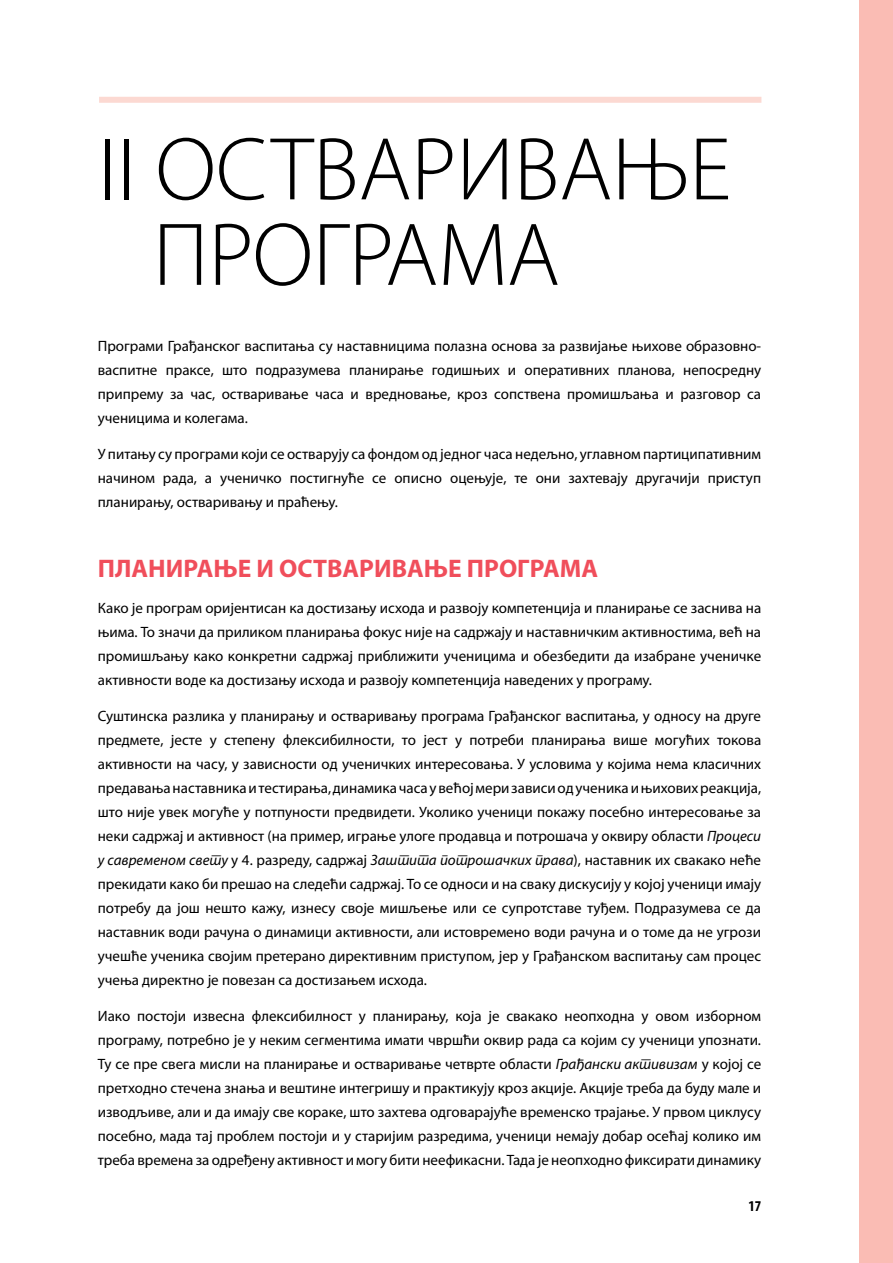
<style>
.page{position:relative;width:893px;height:1263px;background:#fff}
.page>*{position:absolute;margin:0;border:0;box-sizing:border-box;transform-origin:0 0}
.t1{font:300 90px/85.5px "Myriad Pro";color:#000}
.t2{font:700 25.5px "Myriad Pro";color:#f04e5b}
.t3{font:15px/24px "Myriad Pro";color:#000;text-align:justify}
.t4{font:700 condensed 15px "Myriad Pro";color:#000}
.s1{font-style:italic}
</style>
<div class="page">
<div style="left:859px;top:0;width:34px;height:1263px;background:#fabcb4"></div>
<div style="left:99px;top:97px;width:662px;height:6px;background:#fcd9d2"></div>
<h1 class="t1" style="left:153px;top:128px;width:580px;text-indent:-55px">II ОСТВАРИВАЊЕ<br>ПРОГРАМА</h1>
<p class="t3" style="left:98px;top:335px;width:665px">Програми Грађанског васпитања су наставницима полазна основа за развијање њихове образовно&shy;васпитне праксе, што подразумева планирање годишњих и оперативних планова, непосредну припрему за час, остваривање часа и вредновање, кроз сопствена промишљања и разговор са ученицима и колегама.</p>
<p class="t3" style="left:98px;top:443px;width:665px">У питању су програми који се остварују са фондом од једног часа недељно, углавном партиципативним начином рада, а ученичко постигнуће се описно оцењује, те они захтевају другачији приступ планирању, остваривању и праћењу.</p>
<h2 class="t2" style="left:98px;top:554px;width:502px">ПЛАНИРАЊЕ И ОСТВАРИВАЊЕ ПРОГРАМА</h2>
<p class="t3" style="left:98px;top:597px;width:665px">Како је програм оријентисан ка достизању исхода и развоју компетенција и планирање се заснива на њима. То значи да приликом планирања фокус није на садржају и наставничким активностима, већ на промишљању како конкретни садржај приближити ученицима и обезбедити да изабране ученичке активности воде ка достизању исхода и развоју компетенција наведених у програму.</p>
<p class="t3" style="left:98px;top:705px;width:665px">Суштинска разлика у планирању и остваривању програма Грађанског васпитања, у односу на друге предмете, јесте у степену флексибилности, то јест у потреби планирања више могућих токова активности на часу, у зависности од ученичких интересовања. У условима у којима нема класичних предавања наставника и тестирања, динамика часа у већој мери зависи од ученика и њихових реакција, што није увек могуће у потпуности предвидети. Уколико ученици покажу посебно интересовање за неки садржај и активност (на пример, играње улоге продавца и потрошача у оквиру области <span class="s1">Процеси у савременом свету</span> у 4. разреду, садржај <span class="s1">Заштита потрошачких права</span>), наставник их свакако неће прекидати како би прешао на следећи садржај. То се односи и на сваку дискусију у којој ученици имају потребу да још нешто кажу, изнесу своје мишљење или се супротставе туђем. Подразумева се да наставник води рачуна о динамици активности, али истовремено води рачуна и о томе да не угрози учешће ученика својим претерано директивним приступом, јер у Грађанском васпитању сам процес учења директно је повезан са достизањем исхода.</p>
<p class="t3" style="left:98px;top:1005px;width:665px">Иако постоји извесна флексибилност у планирању, која је свакако неопходна у овом изборном програму, потребно је у неким сегментима имати чвршћи оквир рада са којим су ученици упознати.<br>Ту се пре свега мисли на планирање и остваривање четврте области <span class="s1">Грађански активизам</span> у којој се претходно стечена знања и вештине интегришу и практикују кроз акције. Акције треба да буду мале и изводљиве, али и да имају све кораке, што захтева одговарајуће временско трајање. У првом циклусу посебно, мада тај проблем постоји и у старијим разредима, ученици немају добар осећај колико им треба времена за одређену активност и могу бити неефикасни. Тада је неопходно фиксирати динамику</p>
<p class="t4" style="left:748px;top:1197px;width:14px">17</p>
</div>
